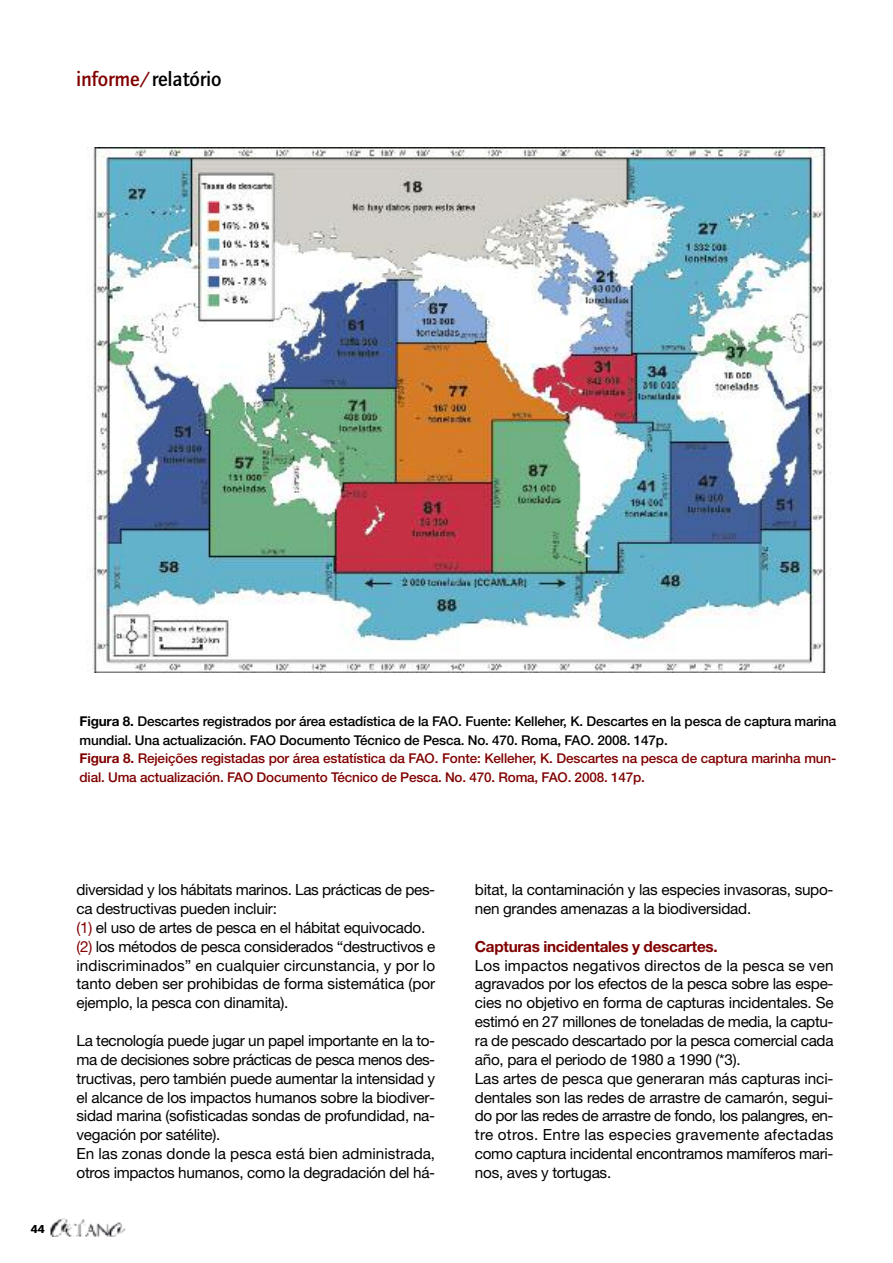
<style>
.page{position:relative;width:893px;height:1263px;background:#fff}
.page>*{position:absolute;margin:0;border:0;box-sizing:border-box;transform-origin:0 0}
.t1{font:500 21px "Foundry Journal";letter-spacing:-.01em;color:#000}
.t2{font:15.3px/18.9px "Helvetica Neue LT Std";letter-spacing:-.015em;color:#000}
.t3{font:700 15.3px "Helvetica Neue LT Std";letter-spacing:-.015em;color:#800000}
.t4{font:500 13.5px/18.9px "Helvetica Neue LT Std";letter-spacing:-.01em;color:#000}
.t5{font:700 12px "Foundry Journal";color:#000}
.s1{color:#800000}
.s2{font-weight:700}
.s3{font-weight:700;color:#800000}
</style>
<div class="page">
<img style="left:50px;top:1218px;width:76px;height:19px">
<img style="left:87px;top:147px;width:745px;height:526px">
<h1 class="t1" style="left:76px;top:71px;width:147px"><span class="s1">informe/</span>relatório</h1>
<p class="t4" style="left:79px;top:713px;width:758px"><span class="s2">Figura 8.</span> Descartes registrados por área estadística de la FAO. Fuente: Kelleher, K. Descartes en la pesca de captura marina mundial. Una actualización. FAO Documento Técnico de Pesca. No. 470. Roma, FAO. 2008. 147p.<br><span class="s3">Figura 8.</span> <span class="s1">Rejeições registadas por área estatística da FAO. Fonte: Kelleher, K. Descartes na pesca de captura marinha mun&shy;dial. Uma actualización. FAO Documento Técnico de Pesca. No. 470. Roma, FAO. 2008. 147p.</span></p>
<p class="t5" style="left:31px;top:1221px;width:15px">44</p>
<p class="t2" style="left:77px;top:882px;width:360px">diversidad y los hábitats marinos. Las prácticas de pes&shy;ca destructivas pueden incluir:<br><span class="s1">(1)</span> el uso de artes de pesca en el hábitat equivocado. <span class="s1">(2)</span> los métodos de pesca considerados “destructivos e indiscriminados” en cualquier circunstancia, y por lo tanto deben ser prohibidas de forma sistemática (por ejemplo, la pesca con dinamita).</p>
<p class="t2" style="left:77px;top:1032px;width:360px">La tecnología puede jugar un papel importante en la to&shy;ma de decisiones sobre prácticas de pesca menos des&shy;tructivas, pero también puede aumentar la intensidad y el alcance de los impactos humanos sobre la biodiver&shy;sidad marina (sofisticadas sondas de profundidad, na&shy;vegación por satélite).<br>En las zonas donde la pesca está bien administrada, otros impactos humanos, como la degradación del há-</p>
<p class="t2" style="left:475px;top:882px;width:360px">bitat, la contaminación y las especies invasoras, supo&shy;nen grandes amenazas a la biodiversidad.</p>
<p class="t3" style="left:475px;top:941px;width:244px">Capturas incidentales y descartes.</p>
<p class="t2" style="left:475px;top:957px;width:360px">Los impactos negativos directos de la pesca se ven agravados por los efectos de la pesca sobre las espe&shy;cies no objetivo en forma de capturas incidentales. Se estimó en 27 millones de toneladas de media, la captu&shy;ra de pescado descartado por la pesca comercial cada año, para el periodo de 1980 a 1990 (*3).<br>Las artes de pesca que generaran más capturas inci&shy;dentales son las redes de arrastre de camarón, segui&shy;do por las redes de arrastre de fondo, los palangres, en&shy;tre otros. Entre las especies gravemente afectadas como captura incidental encontramos mamíferos mari&shy;nos, aves y tortugas.</p>
</div>
